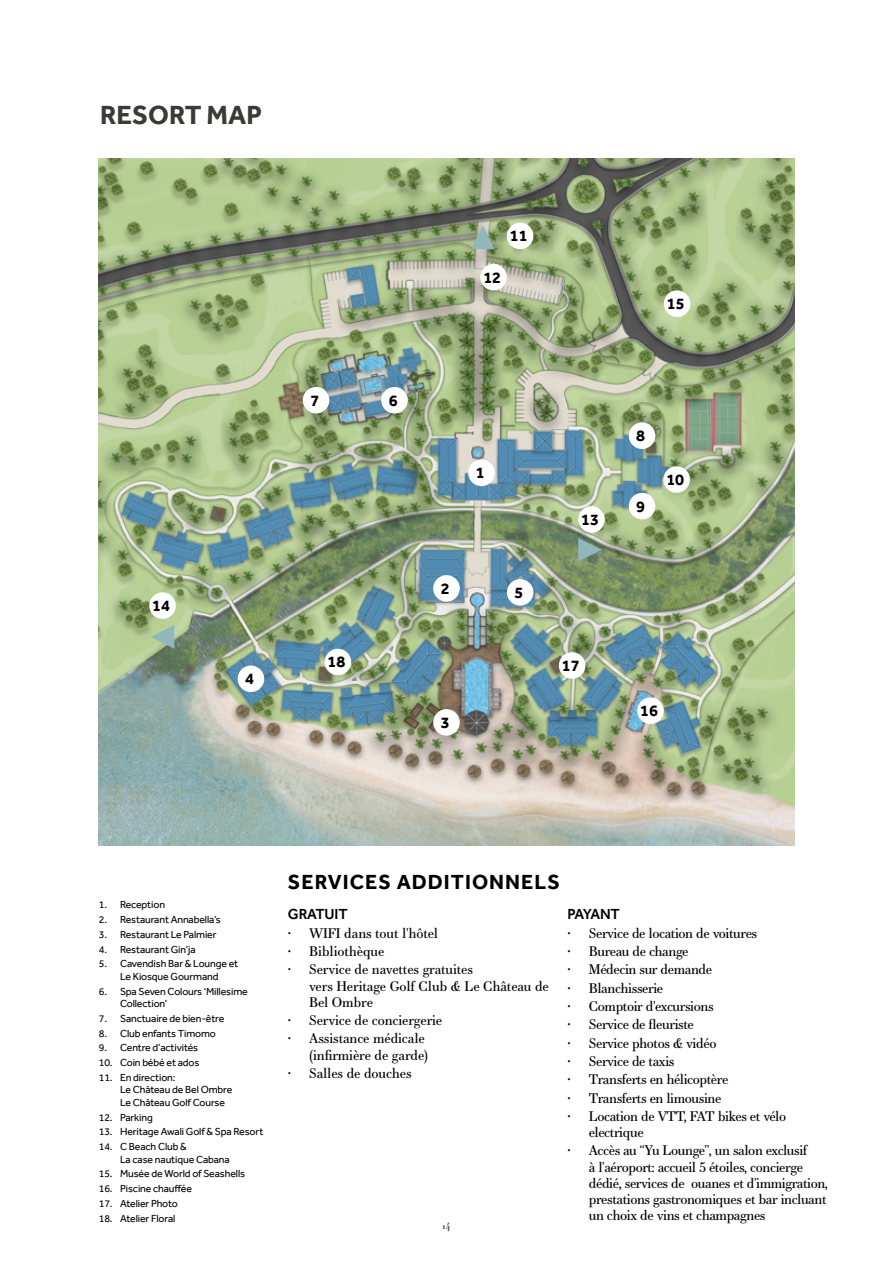
<style>
.page{position:relative;width:893px;height:1263px;background:#fff}
.page>*{position:absolute;margin:0;border:0;box-sizing:border-box;transform-origin:0 0}
.t1{font:700 27px "Effra";color:#3d3935}
.t2{font:700 21px "Effra";letter-spacing:.05em;color:#000}
.t3{font:700 16.35px "Effra";color:#000}
.t4{font:500 15px "Effra";letter-spacing:-.01em;color:#000}
.t5{font:13.5px/16.2px "Essonnes Text";letter-spacing:-.03em;color:#000}
.t6{font:13.5px/16.2px "Essonnes Text";letter-spacing:-.01em;color:#000}
.t7{font:10.5px/12.6px "Effra";letter-spacing:-.01em;color:#000}
.t8{font:700 9px "Essonnes Text";color:#58595b}
</style>
<div class="page">
<img style="left:99px;top:159px;width:695px;height:687px">
<div style="left:468px;top:459px;width:27px;height:27px;background:#fff;border-radius:50%"></div>
<div style="left:433px;top:575px;width:27px;height:27px;background:#fff;border-radius:50%"></div>
<div style="left:238px;top:665px;width:26px;height:27px;background:#fff;border-radius:50%"></div>
<div style="left:381px;top:387px;width:27px;height:26px;background:#fff;border-radius:50%"></div>
<div style="left:629px;top:422px;width:26px;height:27px;background:#fff;border-radius:50%"></div>
<div style="left:433px;top:709px;width:27px;height:27px;background:#fff;border-radius:50%"></div>
<div style="left:578px;top:506px;width:27px;height:27px;background:#fff;border-radius:50%"></div>
<div style="left:629px;top:493px;width:26px;height:26px;background:#fff;border-radius:50%"></div>
<div style="left:507px;top:223px;width:26px;height:26px;background:#fff;border-radius:50%"></div>
<div style="left:149px;top:592px;width:27px;height:27px;background:#fff;border-radius:50%"></div>
<div style="left:663px;top:466px;width:27px;height:27px;background:#fff;border-radius:50%"></div>
<div style="left:480px;top:264px;width:27px;height:26px;background:#fff;border-radius:50%"></div>
<div style="left:303px;top:387px;width:26px;height:26px;background:#fff;border-radius:50%"></div>
<div style="left:507px;top:579px;width:26px;height:27px;background:#fff;border-radius:50%"></div>
<div style="left:664px;top:290px;width:26px;height:27px;background:#fff;border-radius:50%"></div>
<svg style="left:151px;top:625px;width:23px;height:24px"></svg>
<svg style="left:578px;top:538px;width:24px;height:23px"></svg>
<svg style="left:471px;top:226px;width:24px;height:23px"></svg>
<div style="left:559px;top:652px;width:26px;height:27px;background:#fff;border-radius:50%"></div>
<div style="left:637px;top:697px;width:27px;height:27px;background:#fff;border-radius:50%"></div>
<div style="left:325px;top:649px;width:26px;height:26px;background:#fff;border-radius:50%"></div>
<h1 class="t1" style="left:100px;top:99px;width:163px">RESORT MAP</h1>
<h3 class="t3" style="left:152px;top:596px;width:19px">14</h3>
<h3 class="t3" style="left:245px;top:669px;width:10px">4</h3>
<h3 class="t3" style="left:310px;top:390px;width:10px">7</h3>
<h3 class="t3" style="left:328px;top:652px;width:19px">18</h3>
<h3 class="t3" style="left:389px;top:390px;width:10px">6</h3>
<h3 class="t3" style="left:510px;top:226px;width:19px">11</h3>
<h3 class="t3" style="left:483px;top:267px;width:19px">12</h3>
<h3 class="t3" style="left:667px;top:294px;width:19px">15</h3>
<h3 class="t3" style="left:476px;top:463px;width:10px">1</h3>
<h3 class="t3" style="left:441px;top:579px;width:10px">2</h3>
<h3 class="t3" style="left:514px;top:583px;width:10px">5</h3>
<h3 class="t3" style="left:441px;top:713px;width:10px">3</h3>
<h3 class="t3" style="left:581px;top:510px;width:19px">13</h3>
<h3 class="t3" style="left:636px;top:426px;width:10px">8</h3>
<h3 class="t3" style="left:636px;top:496px;width:10px">9</h3>
<h3 class="t3" style="left:666px;top:470px;width:19px">10</h3>
<h3 class="t3" style="left:562px;top:656px;width:19px">17</h3>
<h3 class="t3" style="left:640px;top:701px;width:19px">16</h3>
<p class="t7" style="left:99px;top:898px;width:68px">1. Reception</p>
<p class="t7" style="left:99px;top:913px;width:123px">2. Restaurant Annabella’s</p>
<p class="t7" style="left:99px;top:928px;width:119px">3. Restaurant Le Palmier</p>
<p class="t7" style="left:99px;top:942px;width:98px">4. Restaurant Gin’ja</p>
<p class="t7" style="left:99px;top:957px;width:141px;text-align:center">5. Cavendish Bar &amp; Lounge et<br>Le Kiosque Gourmand</p>
<p class="t7" style="left:120px;top:985px;width:129px;text-indent:-21px">6. Spa Seven Colours ‘Millesime<br>Collection’</p>
<p class="t7" style="left:99px;top:1012px;width:127px">7. Sanctuaire de bien-être</p>
<p class="t7" style="left:99px;top:1027px;width:119px">8. Club enfants Timomo</p>
<p class="t7" style="left:99px;top:1041px;width:101px">9. Centre d’activités</p>
<p class="t7" style="left:99px;top:1056px;width:102px">10. Coin bébé et ados</p>
<p class="t7" style="left:120px;top:1071px;width:114px;text-indent:-21px">11. En direction:<br>Le Château de Bel Ombre<br>Le Château Golf Course</p>
<p class="t7" style="left:99px;top:1111px;width:56px">12. Parking</p>
<p class="t7" style="left:99px;top:1125px;width:166px">13. Heritage Awali Golf &amp; Spa Resort</p>
<p class="t7" style="left:120px;top:1140px;width:111px;text-indent:-21px">14. C Beach Club &amp;<br>La case nautique Cabana</p>
<p class="t7" style="left:99px;top:1167px;width:148px">15. Musée de World of Seashells</p>
<p class="t7" style="left:99px;top:1182px;width:95px">16. Piscine chauffée</p>
<p class="t7" style="left:99px;top:1197px;width:81px">17. Atelier Photo</p>
<p class="t7" style="left:99px;top:1212px;width:78px">18. Atelier Floral</p>
<h2 class="t2" style="left:288px;top:869px;width:273px">SERVICES ADDITIONNELS</h2>
<h3 class="t4" style="left:288px;top:905px;width:61px">GRATUIT</h3>
<p class="t6" style="left:288px;top:924px;width:152px">• WIFI dans tout l'hôtel</p>
<p class="t6" style="left:288px;top:943px;width:98px">• Bibliothèque</p>
<p class="t6" style="left:309px;top:961px;width:241px;text-indent:-21px">• Service de navettes gratuites<br>vers Heritage Golf Club &amp; Le Château de<br>Bel Ombre</p>
<p class="t6" style="left:288px;top:1012px;width:156px">• Service de conciergerie</p>
<p class="t6" style="left:288px;top:1030px;width:142px;text-align:right">• Assistance médicale (infirmière de garde)</p>
<p class="t6" style="left:288px;top:1065px;width:125px">• Salles de douches</p>
<p class="t8" style="left:443px;top:1219px;width:9px">14</p>
<h3 class="t4" style="left:568px;top:905px;width:54px">PAYANT</h3>
<p class="t5" style="left:568px;top:924px;width:191px">• Service de location de voitures</p>
<p class="t5" style="left:568px;top:943px;width:123px">• Bureau de change</p>
<p class="t5" style="left:568px;top:961px;width:146px">• Médecin sur demande</p>
<p class="t5" style="left:568px;top:979px;width:97px">• Blanchisserie</p>
<p class="t5" style="left:568px;top:998px;width:148px">• Comptoir d'excursions</p>
<p class="t5" style="left:568px;top:1016px;width:128px">• Service de fleuriste</p>
<p class="t5" style="left:568px;top:1034px;width:150px">• Service photos &amp; vidéo</p>
<p class="t5" style="left:568px;top:1053px;width:109px">• Service de taxis</p>
<p class="t5" style="left:568px;top:1071px;width:162px">• Transferts en hélicoptère</p>
<p class="t5" style="left:568px;top:1089px;width:155px">• Transferts en limousine</p>
<p class="t5" style="left:589px;top:1108px;width:199px;text-indent:-21px">• Location de VTT, FAT bikes et vélo electrique</p>
<p class="t5" style="left:589px;top:1142px;width:241px;text-indent:-21px">• Accès au “Yu Lounge”, un salon exclusif<br>à l’aéroport: accueil 5 étoiles, concierge dédié, services de ouanes et d’immigration, prestations gastronomiques et bar incluant un choix de vins et champagnes</p>
</div>
